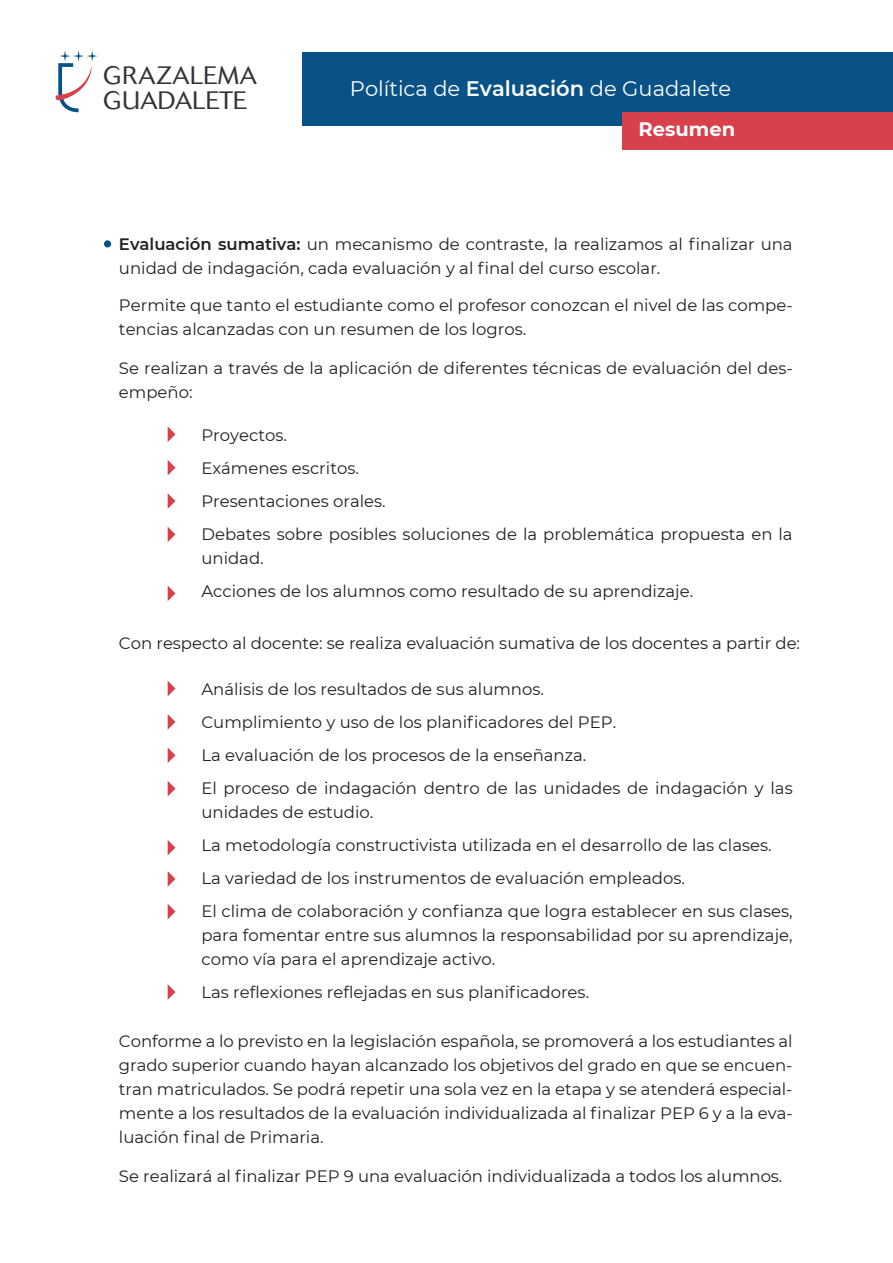
<style>
.page{position:relative;width:893px;height:1263px;background:#fff}
.page>*{position:absolute;margin:0;border:0;box-sizing:border-box;transform-origin:0 0}
.t1{font:300 24.9px/24.9px "Cosmos";letter-spacing:.01em;color:#313538}
.t2{font:21px "Montserrat";color:#fff}
.t3{font:700 19.5px "Montserrat";color:#fff}
.t4{font:16.5px/33px "Montserrat";color:#231f20}
.s1{font-weight:600}
</style>
<div class="page">
<svg style="left:168px;top:427px;width:7px;height:15px"></svg>
<svg style="left:168px;top:460px;width:7px;height:15px"></svg>
<svg style="left:168px;top:493px;width:7px;height:16px"></svg>
<svg style="left:168px;top:527px;width:7px;height:15px"></svg>
<svg style="left:168px;top:586px;width:7px;height:15px"></svg>
<svg style="left:168px;top:681px;width:7px;height:15px"></svg>
<svg style="left:168px;top:714px;width:7px;height:16px"></svg>
<svg style="left:168px;top:871px;width:7px;height:16px"></svg>
<svg style="left:168px;top:904px;width:7px;height:15px"></svg>
<svg style="left:168px;top:984px;width:7px;height:16px"></svg>
<svg style="left:168px;top:748px;width:7px;height:15px"></svg>
<svg style="left:168px;top:781px;width:7px;height:15px"></svg>
<svg style="left:168px;top:840px;width:7px;height:15px"></svg>
<div style="left:302px;top:52px;width:591px;height:74px;background:#085287"></div>
<svg style="left:55px;top:50px;width:43px;height:62px"></svg>
<div style="left:623px;top:112px;width:270px;height:38px;background:#d8404c"></div>
<div style="left:104px;top:240px;width:7px;height:7px;background:#085287;border-radius:50%"></div>
<h1 class="t1" style="left:103px;top:63px;width:155px">GRAZALEMA<br>GUADALETE</h1>
<p class="t2" style="left:350px;top:74px;width:383px">Política de <span class="s1">Evaluación</span> de Guadalete</p>
<p class="t3" style="left:639px;top:115px;width:98px">Resumen</p>
<p class="t4" style="left:119px;top:231px;width:675px;line-height:24px"><span class="s1">Evaluación sumativa:</span> un mecanismo de contraste, la realizamos al finalizar una unidad de indagación, cada evaluación y al final del curso escolar.</p>
<p class="t4" style="left:119px;top:293px;width:675px;line-height:24px">Permite que tanto el estudiante como el profesor conozcan el nivel de las compe&shy;tencias alcanzadas con un resumen de los logros.</p>
<p class="t4" style="left:119px;top:356px;width:675px;line-height:24px">Se realizan a través de la aplicación de diferentes técnicas de evaluación del des&shy;empeño:</p>
<p class="t4" style="left:201px;top:418px;width:593px">Proyectos.<br>Exámenes escritos.<br>Presentaciones orales.<br>Debates sobre posibles soluciones de la problemática propuesta en la</p>
<p class="t4" style="left:201px;top:541px;width:493px">unidad.<br>Acciones de los alumnos como resultado de su aprendizaje.</p>
<p class="t4" style="left:119px;top:626px;width:683px">Con respecto al docente: se realiza evaluación sumativa de los docentes a partir de:</p>
<p class="t4" style="left:201px;top:672px;width:593px">Análisis de los resultados de sus alumnos.<br>Cumplimiento y uso de los planificadores del PEP.<br>La evaluación de los procesos de la enseñanza.<br>El proceso de indagación dentro de las unidades de indagación y las</p>
<p class="t4" style="left:201px;top:795px;width:593px">unidades de estudio.<br>La metodología constructivista utilizada en el desarrollo de las clases.<br>La variedad de los instrumentos de evaluación empleados.<br>El clima de colaboración y confianza que logra establecer en sus clases,</p>
<p class="t4" style="left:201px;top:922px;width:593px;line-height:24px">para fomentar entre sus alumnos la responsabilidad por su aprendizaje, como vía para el aprendizaje activo.</p>
<p class="t4" style="left:201px;top:975px;width:389px">Las reflexiones reflejadas en sus planificadores.</p>
<p class="t4" style="left:119px;top:1029px;width:675px;line-height:24px;text-align:justify">Conforme a lo previsto en la legislación española, se promoverá a los estudiantes al grado superior cuando hayan alcanzado los objetivos del grado en que se encuen&shy;tran matriculados. Se podrá repetir una sola vez en la etapa y se atenderá especial&shy;mente a los resultados de la evaluación individualizada al finalizar PEP 6 y a la eva&shy;luación final de Primaria.</p>
<p class="t4" style="left:119px;top:1159px;width:665px">Se realizará al finalizar PEP 9 una evaluación individualizada a todos los alumnos.</p>
</div>
